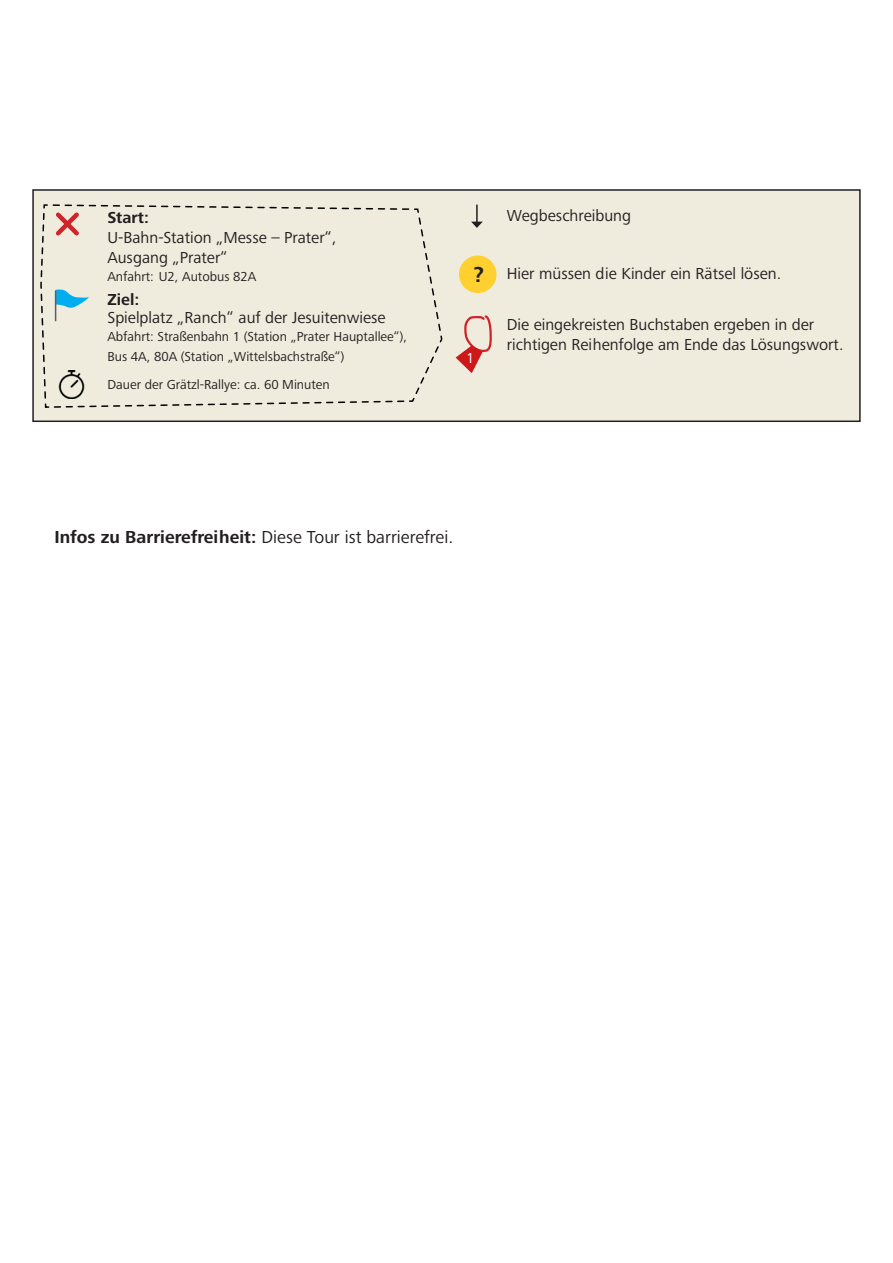
<style>
.page{position:relative;width:893px;height:1263px;background:#fff}
.page>*{position:absolute;margin:0;border:0;box-sizing:border-box;transform-origin:0 0}
.t1{font:700 22.5px "Frutiger Next Pro";color:#231f20}
.t2{font:18px "Frutiger Next Pro";color:#231f20}
.t3{font:16.5px/19.8px "Frutiger Next Pro";color:#231f20}
.t4{font:700 16.5px "Frutiger Next Pro";color:#231f20}
.t5{font:15px "Frutiger Next Pro";color:#fff}
.t6{font:13.5px/19.8px "Frutiger Next Pro";color:#231f20}
.s1{font-weight:700}
</style>
<div class="page">
<div style="left:33px;top:190px;width:827px;height:231px;background:#efebdd"></div>
<div style="left:32px;top:189px;width:829px;height:233px;border:2px solid #231f20"></div>
<svg style="left:40px;top:204px;width:402px;height:204px"></svg>
<hr style="left:55px;top:291px;width:1px;height:30px;background:#615e61">
<img style="left:58px;top:370px;width:28px;height:28px">
<div style="left:459px;top:255px;width:37px;height:38px;background:#ffd030;border-radius:50%"></div>
<svg style="left:456px;top:315px;width:36px;height:58px"></svg>
<svg style="left:471px;top:205px;width:12px;height:23px"></svg>
<p class="t4" style="left:107px;top:208px;width:43px">Start:</p>
<p class="t3" style="left:107px;top:228px;width:231px">U-Bahn-Station „Messe – Prater“,<br>Ausgang „Prater“</p>
<p class="t6" style="left:107px;top:267px;width:151px">Anfahrt: U2, Autobus 82A</p>
<p class="t4" style="left:107px;top:290px;width:33px">Ziel:</p>
<p class="t3" style="left:107px;top:308px;width:280px">Spielplatz „Ranch“ auf der Jesuitenwiese</p>
<p class="t6" style="left:107px;top:327px;width:301px">Abfahrt: Straßenbahn 1 (Station „Prater Hauptallee“),<br>Bus 4A, 80A (Station „Wittelsbachstraße“)</p>
<p class="t6" style="left:107px;top:375px;width:224px">Dauer der Grätzl-Rallye: ca. 60 Minuten</p>
<h1 class="t1" style="left:474px;top:261px;width:12px">?</h1>
<p class="t5" style="left:466px;top:349px;width:10px">1</p>
<p class="t3" style="left:507px;top:205px;width:126px">Wegbeschreibung</p>
<p class="t3" style="left:507px;top:264px;width:276px">Hier müssen die Kinder ein Rätsel lösen.</p>
<p class="t3" style="left:507px;top:315px;width:338px">Die eingekreisten Buchstaben ergeben in der richtigen Reihenfolge am Ende das Lösungswort.</p>
<p class="t2" style="left:54px;top:527px;width:400px"><span class="s1">Infos zu Barrierefreiheit:</span> Diese Tour ist barrierefrei.</p>
</div>
